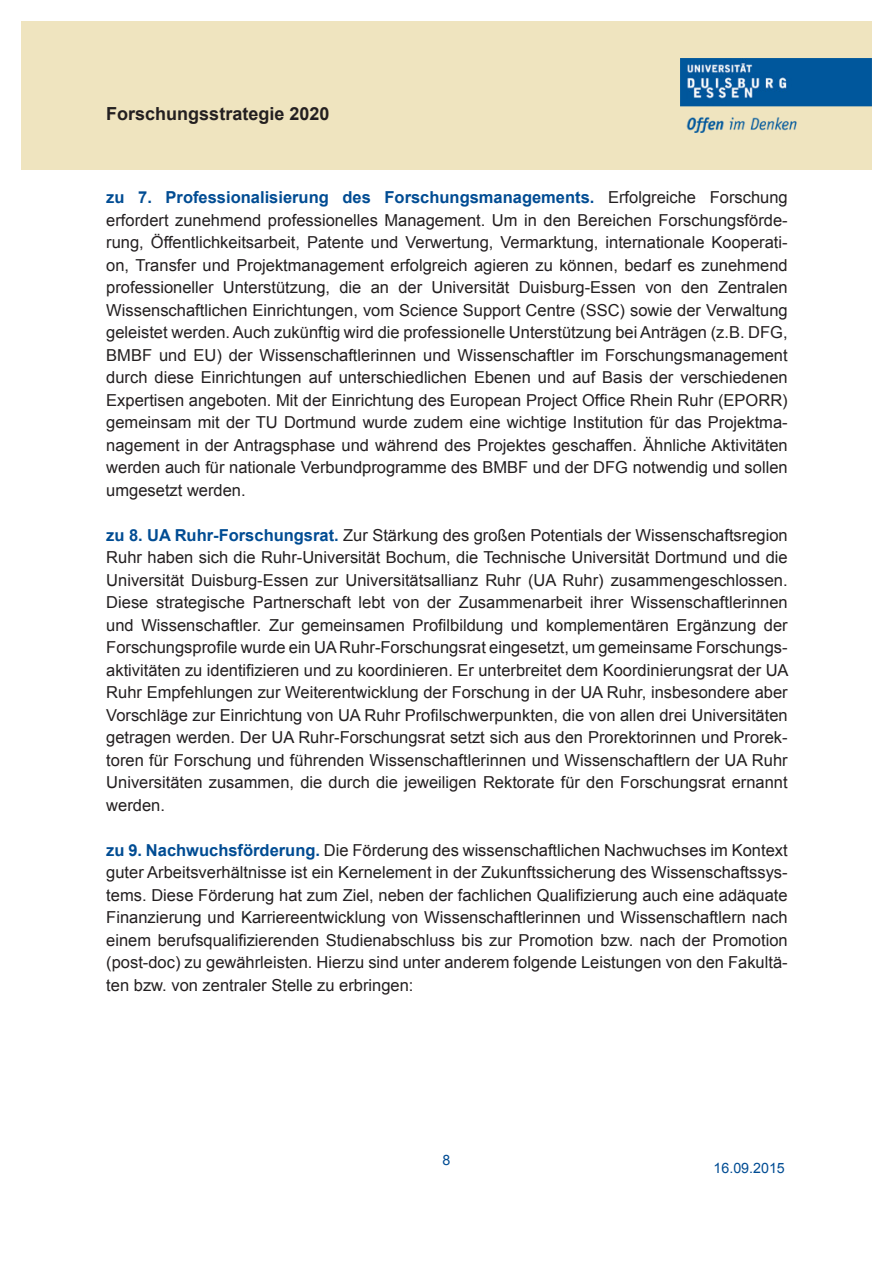
<style>
.page{position:relative;width:893px;height:1263px;background:#fff}
.page>*{position:absolute;margin:0;border:0;box-sizing:border-box;transform-origin:0 0}
.t1{font:700 18px "Arial";color:#231f20}
.Zwischenüberschrifte{font:16.5px/22.5px "Arial";color:#231f20;text-align:justify}
.t2{font:14.25px "Arial";color:#004c93}
.s1{font-weight:700;color:#004c93}
</style>
<div class="page">
<div style="left:21px;top:21px;width:851px;height:149px;background:#efe4bf"></div>
<img style="left:680px;top:59px;width:192px;height:74px">
<p class="t1" style="left:106px;top:102px;width:225px">Forschungsstrategie 2020</p>
<p class="Zwischenüberschrifte" style="left:106px;top:186px;width:683px"><span class="s1">zu 7. Professionalisierung des Forschungsmanagements.</span> Erfolgreiche Forschung erfordert zunehmend professionelles Management. Um in den Bereichen Forschungsförde&shy;rung, Öffentlichkeitsarbeit, Patente und Verwertung, Vermarktung, internationale Kooperati&shy;on, Transfer und Projektmanagement erfolgreich agieren zu können, bedarf es zunehmend professioneller Unterstützung, die an der Universität Duisburg-Essen von den Zentralen Wissenschaftlichen Einrichtungen, vom Science Support Centre (SSC) sowie der Verwaltung geleistet werden. Auch zukünftig wird die professionelle Unterstützung bei Anträgen (z.B. DFG, BMBF und EU) der Wissenschaftlerinnen und Wissenschaftler im Forschungsmanagement durch diese Einrichtungen auf unterschiedlichen Ebenen und auf Basis der verschiedenen Expertisen angeboten. Mit der Einrichtung des European Project Office Rhein Ruhr (EPORR) gemeinsam mit der TU Dortmund wurde zudem eine wichtige Institution für das Projektma&shy;nagement in der Antragsphase und während des Projektes geschaffen. Ähnliche Aktivitäten werden auch für nationale Verbundprogramme des BMBF und der DFG notwendig und sollen umgesetzt werden.</p>
<p class="Zwischenüberschrifte" style="left:106px;top:524px;width:684px"><span class="s1">zu 8. UA Ruhr-Forschungsrat.</span> Zur Stärkung des großen Potentials der Wissenschaftsregion Ruhr haben sich die Ruhr-Universität Bochum, die Technische Universität Dortmund und die Universität Duisburg-Essen zur Universitätsallianz Ruhr (UA Ruhr) zusammengeschlossen.<br>Diese strategische Partnerschaft lebt von der Zusammenarbeit ihrer Wissenschaftlerinnen und Wissenschaftler. Zur gemeinsamen Profilbildung und komplementären Ergänzung der Forschungsprofile wurde ein UA Ruhr-Forschungsrat eingesetzt, um gemeinsame Forschungs&shy;aktivitäten zu identifizieren und zu koordinieren. Er unterbreitet dem Koordinierungsrat der UA Ruhr Empfehlungen zur Weiterentwicklung der Forschung in der UA Ruhr, insbesondere aber Vorschläge zur Einrichtung von UA Ruhr Profilschwerpunkten, die von allen drei Universitäten getragen werden. Der UA Ruhr-Forschungsrat setzt sich aus den Prorektorinnen und Prorek&shy;toren für Forschung und führenden Wissenschaftlerinnen und Wissenschaftlern der UA Ruhr Universitäten zusammen, die durch die jeweiligen Rektorate für den Forschungsrat ernannt werden.</p>
<p class="Zwischenüberschrifte" style="left:106px;top:839px;width:683px"><span class="s1">zu 9. Nachwuchsförderung.</span> Die Förderung des wissenschaftlichen Nachwuchses im Kontext guter Arbeitsverhältnisse ist ein Kernelement in der Zukunftssicherung des Wissenschaftssys&shy;tems. Diese Förderung hat zum Ziel, neben der fachlichen Qualifizierung auch eine adäquate Finanzierung und Karriereentwicklung von Wissenschaftlerinnen und Wissenschaftlern nach einem berufsqualifizierenden Studienabschluss bis zur Promotion bzw. nach der Promotion (post-doc) zu gewährleisten. Hierzu sind unter anderem folgende Leistungen von den Fakultä&shy;ten bzw. von zentraler Stelle zu erbringen:</p>
<p class="t2" style="left:442px;top:1150px;width:9px">8</p>
<p class="t2" style="left:713px;top:1159px;width:73px">16.09.2015</p>
</div>
